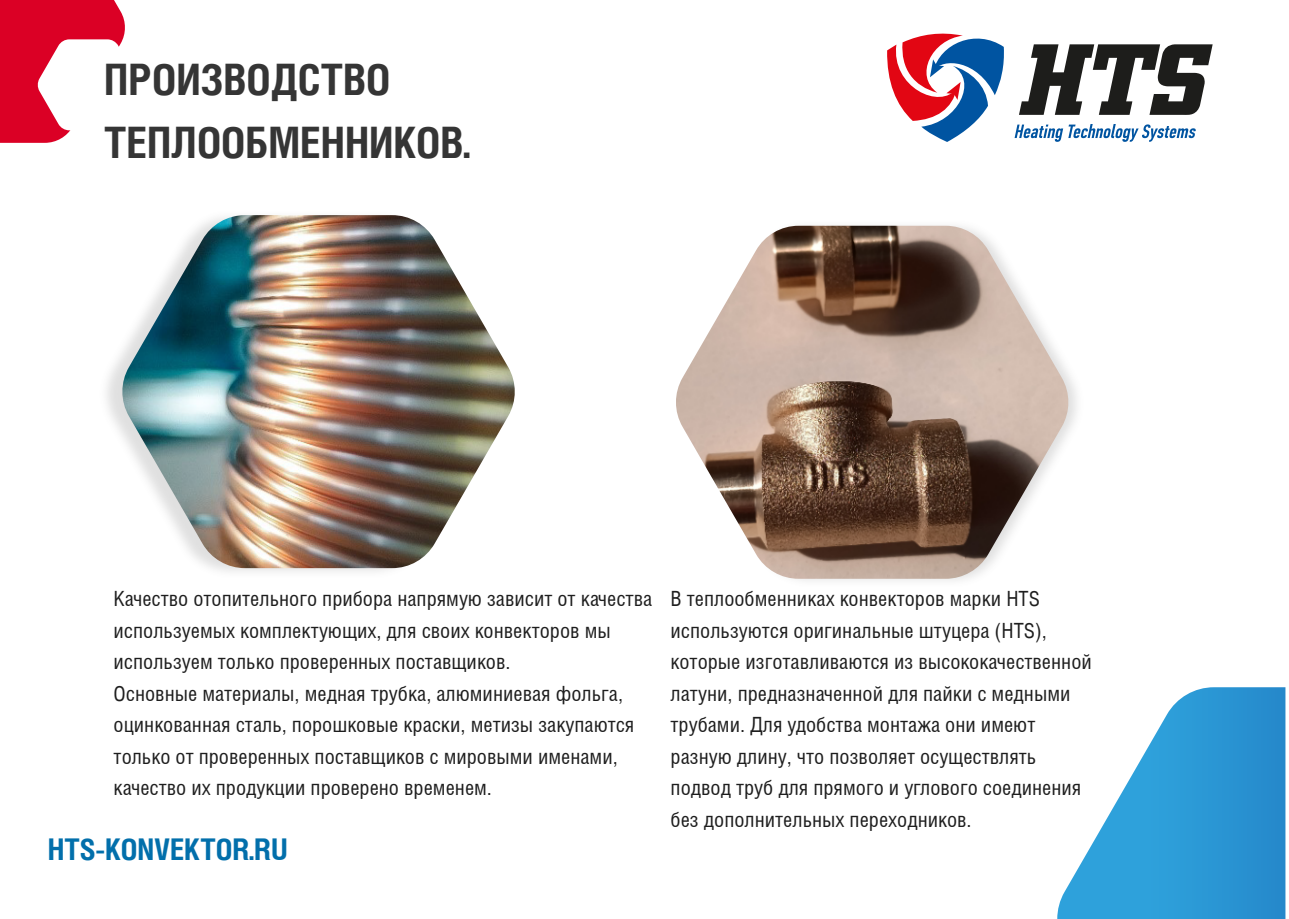
<style>
.page{position:relative;width:1289px;height:919px;background:#fff}
.page>*{position:absolute;margin:0;border:0;box-sizing:border-box;transform-origin:0 0}
.t1{font:700 43.5px/62.6px "Helios Cond";color:#353535}
.t2{font:700 30px "Helios Cond";color:#026fab}
.t3{font:21px/31.5px "Helios Cond";color:#1e1e1e}
</style>
<div class="page">
<svg style="left:1057px;top:687px;width:228px;height:231px"></svg>
<svg style="left:0;top:0;width:125px;height:143px"></svg>
<svg style="left:887px;top:33px;width:117px;height:109px"></svg>
<svg style="left:1019px;top:44px;width:193px;height:71px"></svg>
<svg style="left:1014px;top:124px;width:181px;height:18px"></svg>
<img style="left:790px;top:225px;width:287px;height:356px">
<img style="left:120px;top:215px;width:395px;height:353px">
<img style="left:676px;top:226px;width:394px;height:352px">
<h1 class="t1" style="left:104px;top:47px;width:368px">ПРОИЗВОДСТВО<br>ТЕПЛООБМЕННИКОВ.</h1>
<p class="t3" style="left:114px;top:582px;width:540px">Качество отопительного прибора напрямую зависит от качества используемых комплектующих, для своих конвекторов мы используем только проверенных поставщиков.<br>Основные материалы, медная трубка, алюминиевая фольга, оцинкованная сталь, порошковые краски, метизы закупаются только от проверенных поставщиков с мировыми именами, качество их продукции проверено временем.</p>
<p class="t3" style="left:670px;top:582px;width:423px">В теплообменниках конвекторов марки HTS используются оригинальные штуцера (HTS), которые изготавливаются из высококачественной латуни, предназначенной для пайки с медными трубами. Для удобства монтажа они имеют разную длину, что позволяет осуществлять подвод труб для прямого и углового соединения без дополнительных переходников.</p>
<h2 class="t2" style="left:48px;top:830px;width:241px">HTS-KONVEKTOR.RU</h2>
</div>
